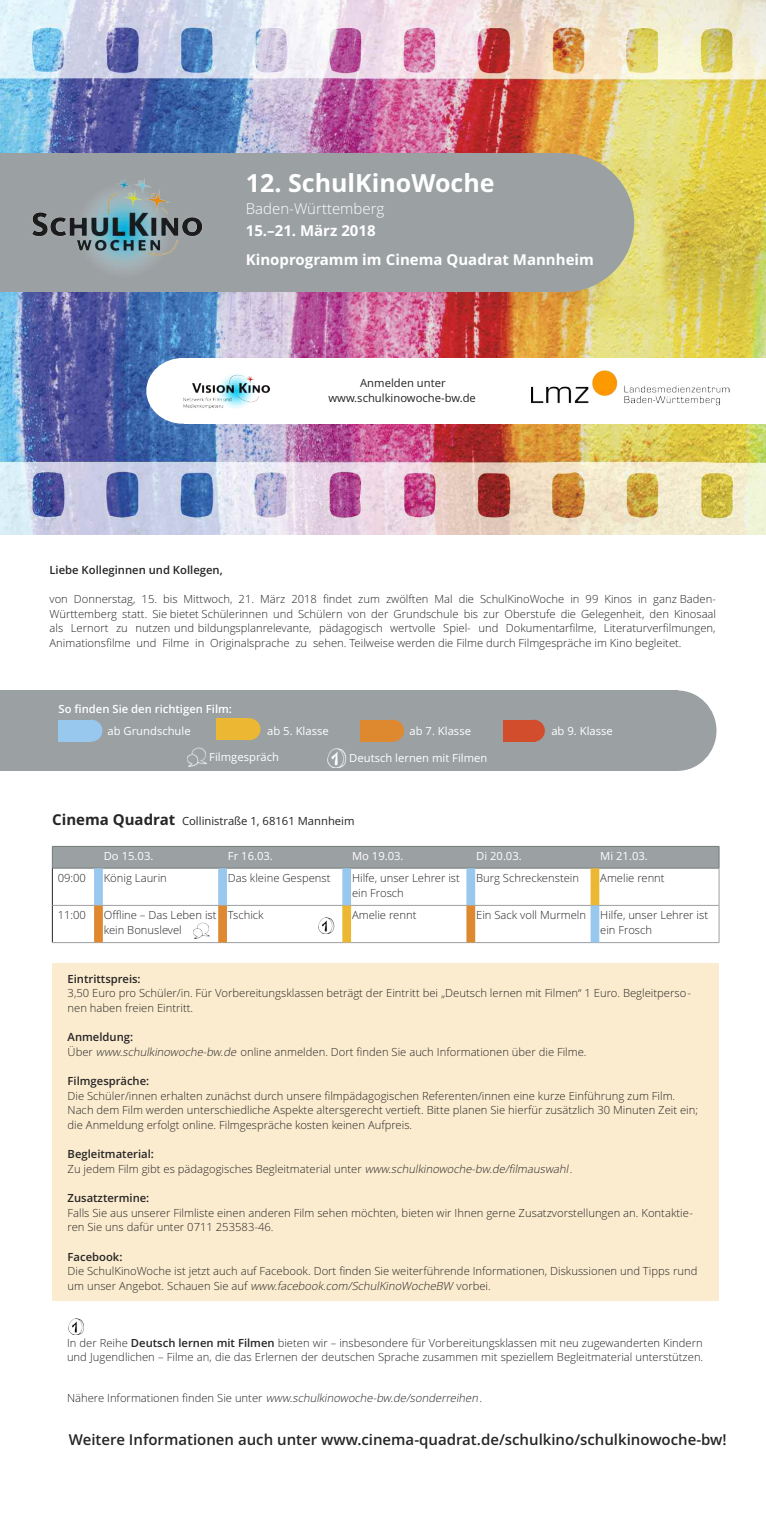
<style>
.page{position:relative;width:766px;height:1517px;background:#fff}
.page>*{position:absolute;margin:0;border:0;box-sizing:border-box;transform-origin:0 0}
.t1{font:700 25px "Open Sans";color:#fff}
.t2{font:600 15px "Open Sans";color:#272526}
.t3{font:700 15px/29px "Open Sans";color:#fff}
.t4{font:300 15px "Open Sans";color:#fff}
.t5{font:300 11.25px/14.6px "Open Sans";color:#272526}
.t6{font:11.25px "Open Sans";color:#fff}
.t7{font:600 11.25px "Open Sans";color:#272526}
.t8{font:11.25px/14.6px "Open Sans";color:#272526;text-align:center}
.t9{font:italic 300 11.25px "Open Sans";color:#272526}
.t10{font:600 11.25px "Open Sans";color:#fff}
.s1{font-weight:700;font-size:15px}
.s2{font-weight:600}
.s3{font-style:italic}
.s4{font-style:normal}
</style>
<div class="page">
<img style="left:0;top:0;width:765px;height:534px">
<svg style="left:193px;top:869px;width:407px;height:73px"></svg>
<hr style="left:98px;top:868px;width:124px;height:1px;background:#737b79">
<hr style="left:52px;top:868px;width:46px;height:1px;background:#737b79">
<hr style="left:222px;top:868px;width:124px;height:1px;background:#737b79">
<hr style="left:346px;top:868px;width:124px;height:1px;background:#737b79">
<hr style="left:470px;top:868px;width:124px;height:1px;background:#737b79">
<hr style="left:594px;top:868px;width:125px;height:1px;background:#737b79">
<div style="left:52px;top:846px;width:667px;height:22px;background:#9ba0a3"></div>
<hr style="left:222px;top:846px;width:124px;height:1px;background:#737b79">
<hr style="left:346px;top:846px;width:124px;height:1px;background:#737b79">
<hr style="left:470px;top:846px;width:124px;height:1px;background:#737b79">
<hr style="left:594px;top:846px;width:125px;height:1px;background:#737b79">
<hr style="left:52px;top:868px;width:1px;height:37px;background:#272526">
<hr style="left:52px;top:905px;width:1px;height:37px;background:#272526">
<hr style="left:718px;top:868px;width:1px;height:37px;background:#9ba0a3">
<hr style="left:52px;top:905px;width:46px;height:1px;background:#9ba0a3">
<hr style="left:98px;top:905px;width:124px;height:1px;background:#9ba0a3">
<hr style="left:222px;top:905px;width:124px;height:1px;background:#9ba0a3">
<hr style="left:346px;top:905px;width:124px;height:1px;background:#9ba0a3">
<hr style="left:470px;top:905px;width:124px;height:1px;background:#9ba0a3">
<hr style="left:594px;top:905px;width:125px;height:1px;background:#9ba0a3">
<hr style="left:718px;top:905px;width:1px;height:37px;background:#9ba0a3">
<hr style="left:52px;top:942px;width:46px;height:1px;background:#9ba0a3">
<hr style="left:98px;top:942px;width:124px;height:1px;background:#9ba0a3">
<hr style="left:222px;top:942px;width:124px;height:1px;background:#9ba0a3">
<hr style="left:346px;top:942px;width:124px;height:1px;background:#9ba0a3">
<hr style="left:470px;top:942px;width:124px;height:1px;background:#9ba0a3">
<hr style="left:594px;top:942px;width:125px;height:1px;background:#9ba0a3">
<div style="left:94px;top:868px;width:9px;height:37px;background:#99c8ee"></div>
<div style="left:94px;top:905px;width:9px;height:37px;background:#de8830"></div>
<div style="left:218px;top:868px;width:9px;height:37px;background:#99c8ee"></div>
<div style="left:218px;top:905px;width:9px;height:37px;background:#de8830"></div>
<div style="left:342px;top:868px;width:9px;height:37px;background:#99c8ee"></div>
<div style="left:342px;top:905px;width:9px;height:37px;background:#ecb834"></div>
<div style="left:466px;top:868px;width:9px;height:37px;background:#99c8ee"></div>
<div style="left:466px;top:905px;width:9px;height:37px;background:#de8830"></div>
<div style="left:590px;top:868px;width:9px;height:37px;background:#ecb834"></div>
<div style="left:590px;top:905px;width:9px;height:37px;background:#99c8ee"></div>
<img style="left:318px;top:917px;width:16px;height:16px">
<div style="left:0;top:153px;width:562px;height:139px;background:#9ba0a3"></div>
<div style="left:492px;top:153px;width:142px;height:139px;background:#9ba0a3;border-radius:50%"></div>
<img style="left:32px;top:178px;width:170px;height:93px">
<div style="left:146px;top:358px;width:73px;height:66px;background:#fff;border-radius:50%"></div>
<div style="left:184px;top:358px;width:581px;height:66px;background:#fff"></div>
<img style="left:531px;top:370px;width:198px;height:35px">
<img style="left:183px;top:374px;width:87px;height:35px">
<div style="left:0;top:690px;width:677px;height:81px;background:#9ba0a3"></div>
<div style="left:638px;top:690px;width:78px;height:81px;background:#9ba0a3;border-radius:50%"></div>
<div style="left:59px;top:719px;width:32px;height:22px;background:#99c8ee"></div>
<div style="left:80px;top:719px;width:22px;height:22px;background:#99c8ee;border-radius:50%"></div>
<div style="left:216px;top:718px;width:33px;height:22px;background:#ecb834"></div>
<div style="left:238px;top:718px;width:22px;height:22px;background:#ecb834;border-radius:50%"></div>
<div style="left:360px;top:719px;width:33px;height:22px;background:#de8830"></div>
<div style="left:381px;top:719px;width:23px;height:22px;background:#de8830;border-radius:50%"></div>
<div style="left:502px;top:719px;width:33px;height:22px;background:#d14d2b"></div>
<div style="left:522px;top:720px;width:22px;height:21px;background:#d14d2b;border-radius:50%"></div>
<img style="left:327px;top:748px;width:19px;height:19px">
<img style="left:187px;top:747px;width:19px;height:19px">
<div style="left:52px;top:963px;width:666px;height:338px;background:#fbeccf"></div>
<img style="left:69px;top:1319px;width:14px;height:15px">
<img style="left:194px;top:922px;width:15px;height:16px">
<h1 class="t1" style="left:246px;top:169px;width:250px">12. SchulKinoWoche</h1>
<h2 class="t4" style="left:246px;top:200px;width:140px">Baden-Württemberg</h2>
<h2 class="t3" style="left:246px;top:216px;width:349px">15.–21. März 2018<br>Kinoprogramm im Cinema Quadrat Mannheim</h2>
<p class="t8" style="left:328px;top:376px;width:149px">Anmelden unter www.schulkinowoche-bw.de</p>
<p class="t7" style="left:49px;top:563px;width:175px">Liebe Kolleginnen und Kollegen,</p>
<p class="t5" style="left:49px;top:592px;width:668px;text-align:justify">von Donnerstag, 15. bis Mittwoch, 21. März 2018 findet zum zwölften Mal die SchulKinoWoche in 99 Kinos in ganz Baden-Württemberg statt. Sie bietet Schülerinnen und Schülern von der Grundschule bis zur Oberstufe die Gelegenheit, den Kinosaal als Lernort zu nutzen und bildungsplanrelevante, pädagogisch wertvolle Spiel- und Dokumentarfilme, Literaturverfilmungen, Animationsfilme und Filme in Originalsprache zu sehen. Teilweise werden die Filme durch Filmgespräche im Kino begleitet.</p>
<p class="t10" style="left:59px;top:702px;width:175px">So finden Sie den richtigen Film:</p>
<p class="t6" style="left:209px;top:750px;width:71px">Filmgespräch</p>
<p class="t6" style="left:267px;top:724px;width:63px">ab 5. Klasse</p>
<p class="t6" style="left:409px;top:724px;width:63px">ab 7. Klasse</p>
<p class="t6" style="left:551px;top:724px;width:63px">ab 9. Klasse</p>
<p class="t6" style="left:349px;top:752px;width:140px">Deutsch lernen mit Filmen</p>
<p class="t6" style="left:107px;top:724px;width:85px">ab Grundschule</p>
<p class="t8" style="left:52px;top:814px;width:304px"><span class="s1">Cinema Quadrat</span> Collinistraße 1, 68161 Mannheim</p>
<p class="t6" style="left:104px;top:850px;width:51px">Do 15.03.</p>
<p class="t6" style="left:228px;top:850px;width:47px">Fr 16.03.</p>
<p class="t6" style="left:352px;top:850px;width:53px">Mo 19.03.</p>
<p class="t6" style="left:476px;top:850px;width:47px">Di 20.03.</p>
<p class="t6" style="left:600px;top:850px;width:49px">Mi 21.03.</p>
<p class="t5" style="left:58px;top:871px;width:30px">09:00</p>
<p class="t5" style="left:104px;top:871px;width:65px">König Laurin</p>
<p class="t5" style="left:228px;top:871px;width:104px">Das kleine Gespenst</p>
<p class="t5" style="left:352px;top:871px;width:109px">Hilfe, unser Lehrer ist ein Frosch</p>
<p class="t5" style="left:476px;top:871px;width:104px">Burg Schreckenstein</p>
<p class="t5" style="left:600px;top:871px;width:66px">Amelie rennt</p>
<p class="t5" style="left:58px;top:908px;width:30px">11:00</p>
<p class="t5" style="left:104px;top:908px;width:114px">Offline – Das Leben ist kein Bonuslevel</p>
<p class="t5" style="left:228px;top:908px;width:37px">Tschick</p>
<p class="t5" style="left:352px;top:908px;width:66px">Amelie rennt</p>
<p class="t5" style="left:476px;top:908px;width:111px">Ein Sack voll Murmeln</p>
<p class="t5" style="left:600px;top:908px;width:109px">Hilfe, unser Lehrer ist ein Frosch</p>
<p class="t7" style="left:68px;top:972px;width:75px">Eintrittspreis:</p>
<p class="t5" style="left:68px;top:986px;width:625px">3,50 Euro pro Schüler/in. Für Vorbereitungsklassen beträgt der Eintritt bei „Deutsch lernen mit Filmen“ 1 Euro. Begleitperso&shy;nen haben freien Eintritt.</p>
<p class="t5" style="left:68px;top:1030px;width:520px"><span class="s2">Anmeldung:<br></span>Über <span class="s3">www.schulkinowoche-bw.de</span> online anmelden. Dort finden Sie auch Informationen über die Filme.</p>
<p class="t7" style="left:68px;top:1074px;width:83px">Filmgespräche:</p>
<p class="t5" style="left:68px;top:1088px;width:632px">Die Schüler/innen erhalten zunächst durch unsere filmpädagogischen Referenten/innen eine kurze Einführung zum Film.<br>Nach dem Film werden unterschiedliche Aspekte altersgerecht vertieft. Bitte planen Sie hierfür zusätzlich 30 Minuten Zeit ein; die Anmeldung erfolgt online. Filmgespräche kosten keinen Aufpreis.</p>
<p class="t5" style="left:68px;top:1147px;width:506px"><span class="s2">Begleitmaterial:<br></span>Zu jedem Film gibt es pädagogisches Begleitmaterial unter <span class="s3">www.schulkinowoche-bw.de/filmauswahl</span>.</p>
<p class="t7" style="left:68px;top:1191px;width:83px">Zusatztermine:</p>
<p class="t5" style="left:68px;top:1205px;width:626px">Falls Sie aus unserer Filmliste einen anderen Film sehen möchten, bieten wir Ihnen gerne Zusatzvorstellungen an. Kontaktie&shy;ren Sie uns dafür unter 0711 253583-46.</p>
<p class="t7" style="left:68px;top:1250px;width:56px">Facebook:</p>
<p class="t5" style="left:68px;top:1264px;width:631px">Die SchulKinoWoche ist jetzt auch auf Facebook. Dort finden Sie weiterführende Informationen, Diskussionen und Tipps rund um unser Angebot. Schauen Sie auf <span class="s3">www.facebook.com/SchulKinoWocheBW</span>vorbei.</p>
<p class="t5" style="left:67px;top:1335px;width:637px">In der Reihe <span class="s2">Deutsch lernen mit Filmen</span> bieten wir – insbesondere für Vorbereitungsklassen mit neu zugewanderten Kindern und Jugendlichen – Filme an, die das Erlernen der deutschen Sprache zusammen mit speziellem Begleitmaterial unterstützen.</p>
<p class="t9" style="left:67px;top:1391px;width:416px"><span class="s4">N ä h e re I nfo rm ati o n e n fi n d e n S i e u nte r</span> www.schulkinowoche-bw.de/sonderreihen<span class="s4">.</span></p>
<h2 class="t2" style="left:69px;top:1430px;width:659px">Weitere Informationen auch unter www.cinema-quadrat.de/schulkino/schulkinowoche-bw!</h2>
</div>
